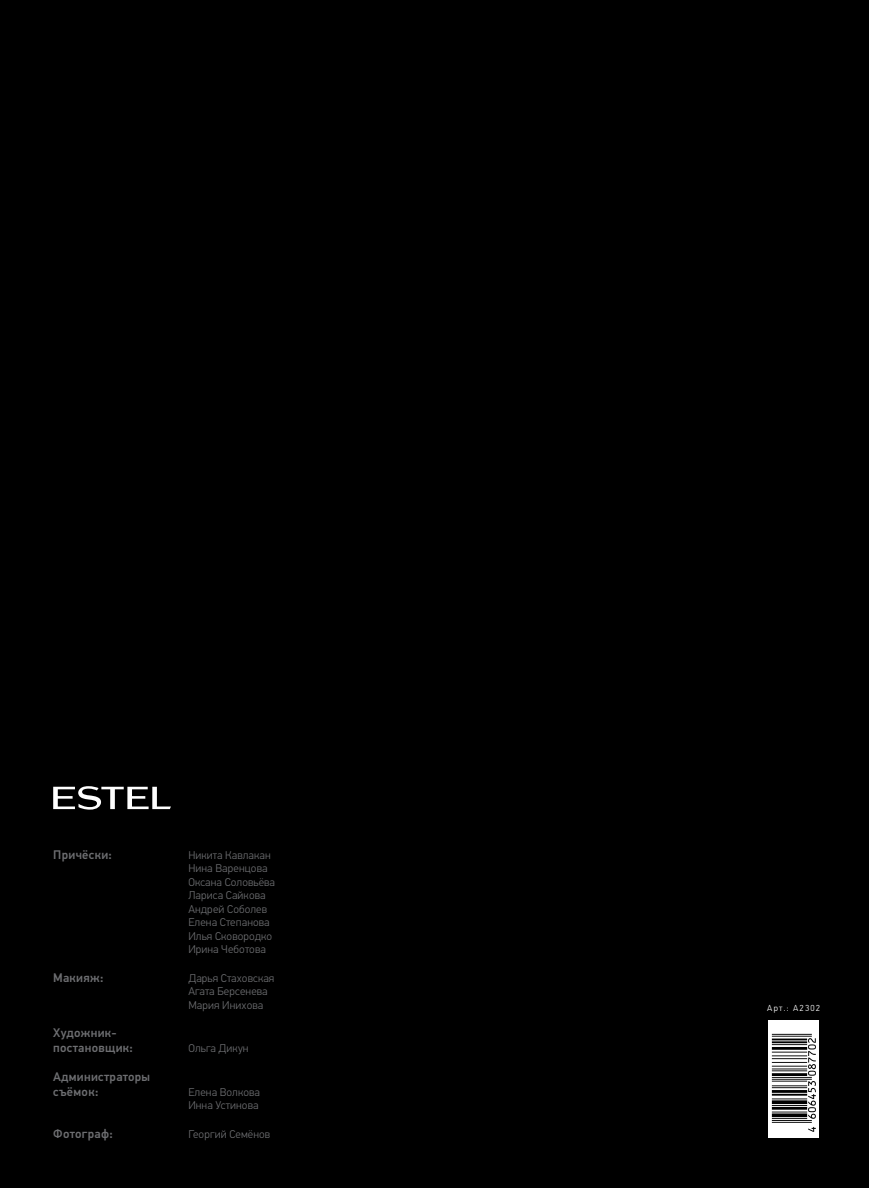
<style>
.page{position:relative;width:869px;height:1188px;background:#fff}
.page>*{position:absolute;margin:0;border:0;box-sizing:border-box;transform-origin:0 0}
.t1{font:500 12.5px/15px "PF Din Text Pro";letter-spacing:.025em;color:#6d6e71}
.t2{font:300 11.25px/13.5px "PF Din Text Pro";letter-spacing:.01em;color:#6d6e71}
.t3{font:300 8.75px "PF Din Text Pro";letter-spacing:.14em;color:#fff}
</style>
<div class="page">
<div style="left:0;top:0;width:868px;height:1187px;background:#000"></div>
<div style="left:768px;top:1020px;width:50px;height:117px;background:#fff"></div>
<svg style="left:771px;top:1033px;width:44px;height:98px"></svg>
<svg style="left:53px;top:786px;width:118px;height:23px"></svg>
<p class="t1" style="left:53px;top:846px;width:60px">Причёски:</p>
<p class="t2" style="left:188px;top:847px;width:88px">Никита Кавлакан<br>Нина Варенцова<br>Оксана Соловьёва<br>Лариса Сайкова<br>Андрей Соболев<br>Елена Степанова<br>Илья Сковородко<br>Ирина Чеботова</p>
<p class="t1" style="left:53px;top:969px;width:52px">Макияж:</p>
<p class="t2" style="left:188px;top:970px;width:88px">Дарья Стаховская<br>Агата Берсенева<br>Мария Инихова</p>
<p class="t1" style="left:53px;top:1025px;width:81px">Художник&shy;постановщик:</p>
<p class="t2" style="left:188px;top:1041px;width:62px">Ольга Дикун</p>
<p class="t1" style="left:53px;top:1068px;width:98px">Администраторы съёмок:</p>
<p class="t2" style="left:188px;top:1084px;width:73px">Елена Волкова<br>Инна Устинова</p>
<p class="t1" style="left:53px;top:1125px;width:61px">Фотограф:</p>
<p class="t2" style="left:188px;top:1126px;width:83px">Георгий Семёнов</p>
<p class="t3" style="left:767px;top:1003px;width:54px">Арт.: А2302</p>
</div>
